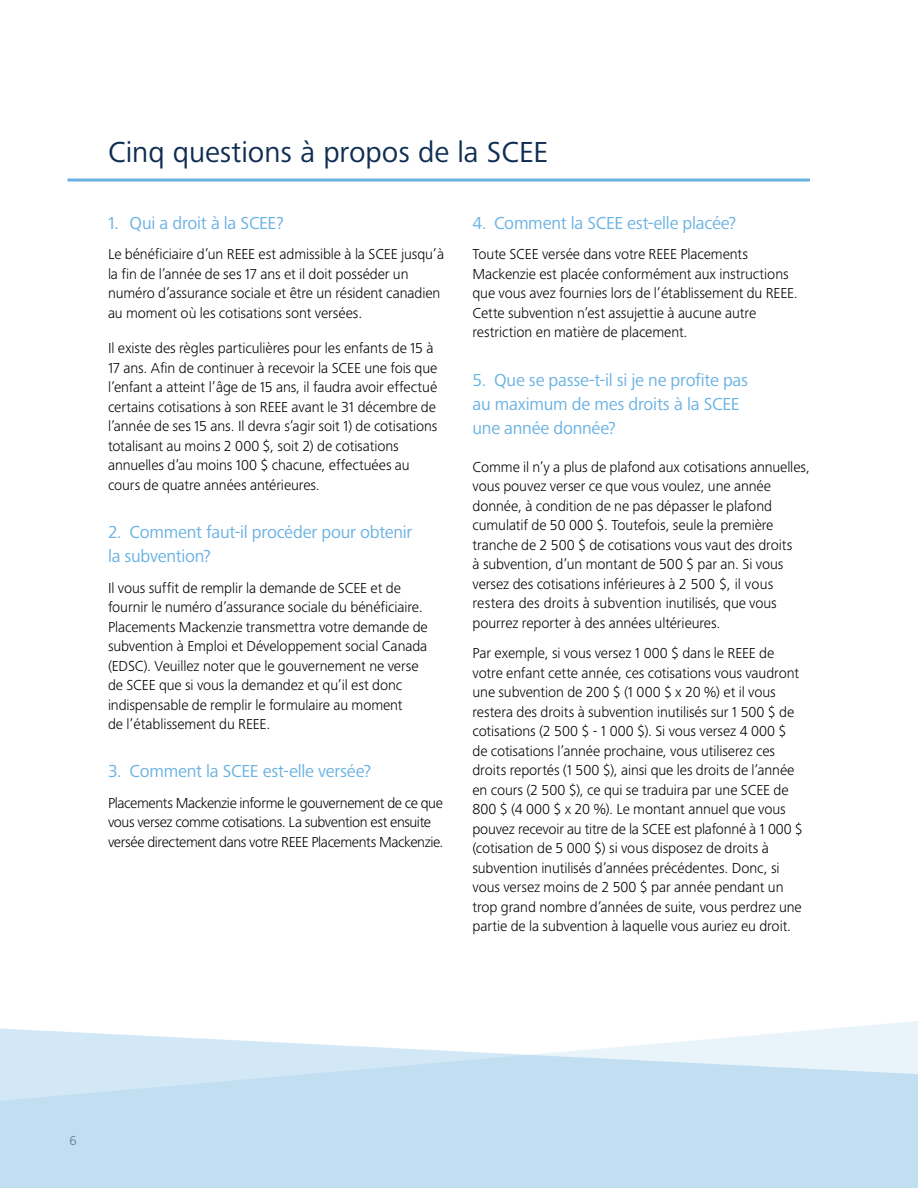
<style>
.page{position:relative;width:918px;height:1188px;background:#fff}
.page>*{position:absolute;margin:0;border:0;box-sizing:border-box;transform-origin:0 0}
.t1{font:30px "Frutiger Next Pro";color:#0f2d52}
.t2{font:18px/24px "Frutiger Next Pro";letter-spacing:-.015em;color:#6ab2e2}
.t3{font:300 15px/19.5px "Frutiger Next Pro";letter-spacing:-.005em;color:#000}
.t4{font:300 15px/19.5px "Frutiger Next Pro";letter-spacing:-.025em;color:#000}
.t5{font:300 13.5px "Frutiger Next Pro";color:#485865}
</style>
<div class="page">
<svg style="left:0;top:1028px;width:918px;height:160px;background:#cbe3f4"></svg>
<hr style="left:68px;top:179px;width:742px;height:3px;background:#6ab2e2">
<h1 class="t1" style="left:108px;top:135px;width:442px">Cinq questions à propos de la SCEE</h1>
<p class="t2" style="left:108px;top:211px;width:177px">1. Qui a droit à la SCEE?</p>
<p class="t3" style="left:108px;top:245px;width:338px">Le bénéficiaire d’un REEE est admissible à la SCEE jusqu’à la fin de l’année de ses 17 ans et il doit posséder un numéro d’assurance sociale et être un résident canadien au moment où les cotisations sont versées.</p>
<p class="t3" style="left:108px;top:339px;width:331px">Il existe des règles particulières pour les enfants de 15 à 17 ans. Afin de continuer à recevoir la SCEE une fois que l’enfant a atteint l’âge de 15 ans, il faudra avoir effectué certains cotisations à son REEE avant le 31 décembre de l’année de ses 15 ans. Il devra s’agir soit 1) de cotisations totalisant au moins 2 000 $, soit 2) de cotisations annuelles d’au moins 100 $ chacune, effectuées au cours de quatre années antérieures.</p>
<p class="t2" style="left:108px;top:520px;width:306px">2. Comment faut-il procéder pour obtenir la subvention?</p>
<p class="t3" style="left:108px;top:578px;width:321px">Il vous suffit de remplir la demande de SCEE et de fournir le numéro d’assurance sociale du bénéficiaire.<br>Placements Mackenzie transmettra votre demande de subvention à Emploi et Développement social Canada (EDSC). Veuillez noter que le gouvernement ne verse de SCEE que si vous la demandez et qu’il est donc indispensable de remplir le formulaire au moment<br>de l’établissement du REEE.</p>
<p class="t2" style="left:108px;top:759px;width:265px">3. Comment la SCEE est-elle versée?</p>
<p class="t4" style="left:108px;top:793px;width:337px">Placements Mackenzie informe le gouvernement de ce que vous versez comme cotisations. La subvention est ensuite versée directement dans votre REEE Placements Mackenzie.</p>
<p class="t2" style="left:472px;top:211px;width:265px">4. Comment la SCEE est-elle placée?</p>
<p class="t3" style="left:472px;top:245px;width:327px">Toute SCEE versée dans votre REEE Placements Mackenzie est placée conformément aux instructions que vous avez fournies lors de l’établissement du REEE.<br>Cette subvention n’est assujettie à aucune autre restriction en matière de placement.</p>
<p class="t2" style="left:472px;top:368px;width:277px">5. Que se passe-t-il si je ne profite pas au maximum de mes droits à la SCEE une année donnée?</p>
<p class="t3" style="left:472px;top:457px;width:339px">Comme il n’y a plus de plafond aux cotisations annuelles, vous pouvez verser ce que vous voulez, une année donnée, à condition de ne pas dépasser le plafond cumulatif de 50 000 $. Toutefois, seule la première tranche de 2 500 $ de cotisations vous vaut des droits<br>à subvention, d’un montant de 500 $ par an. Si vous versez des cotisations inférieures à 2 500 $, il vous restera des droits à subvention inutilisés, que vous pourrez reporter à des années ultérieures.</p>
<p class="t3" style="left:472px;top:644px;width:332px">Par exemple, si vous versez 1 000 $ dans le REEE de votre enfant cette année, ces cotisations vous vaudront une subvention de 200 $ (1 000 $ x 20 %) et il vous restera des droits à subvention inutilisés sur 1 500 $ de cotisations (2 500 $ - 1 000 $). Si vous versez 4 000 $ de cotisations l’année prochaine, vous utiliserez ces droits reportés (1 500 $), ainsi que les droits de l’année en cours (2 500 $), ce qui se traduira par une SCEE de 800 $ (4 000 $ x 20 %). Le montant annuel que vous pouvez recevoir au titre de la SCEE est plafonné à 1 000 $ (cotisation de 5 000 $) si vous disposez de droits à subvention inutilisés d’années précédentes. Donc, si vous versez moins de 2 500 $ par année pendant un trop grand nombre d’années de suite, vous perdrez une partie de la subvention à laquelle vous auriez eu droit.</p>
<p class="t5" style="left:70px;top:1132px;width:9px">6</p>
</div>
